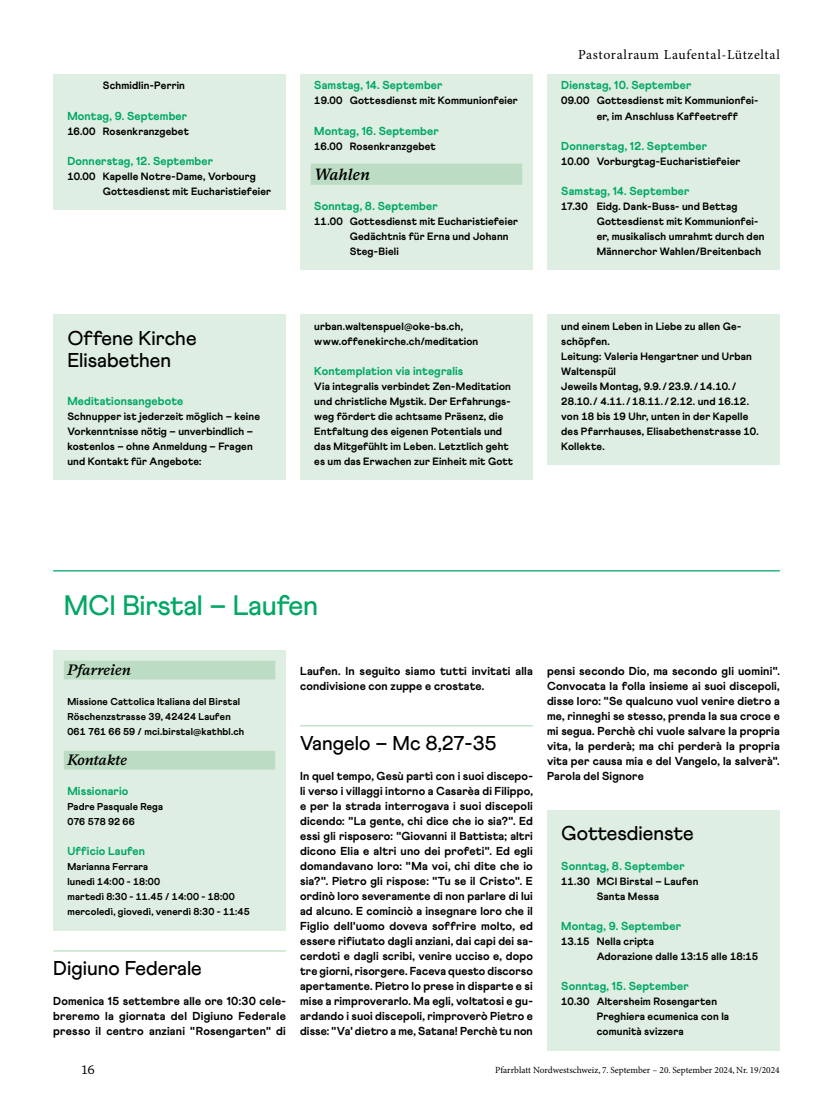
<style>
.page{position:relative;width:833px;height:1117px;background:#fff}
.page>*{position:absolute;margin:0;border:0;box-sizing:border-box;transform-origin:0 0}
.t1{font:500 28.12px "Athletics";letter-spacing:-.015em;color:#00a765}
.t2{font:500 20px/22.5px "Athletics";color:#000}
.t3{font:italic 600 16.25px "Messina Serif";letter-spacing:-.015em;color:#000}
.t4{font:italic 600 15px "Messina Serif";letter-spacing:-.005em;color:#000}
.t5{font:13.75px "Minion Pro";letter-spacing:.05em;color:#000}
.t6{font:12.5px "Messina Serif";color:#000}
.t7{font:800 11.5px/15px "Athletics";letter-spacing:.015em;color:#000;text-align:justify}
.t8{font:800 11.5px "Athletics";letter-spacing:.01em;color:#00a765}
.t9{font:800 10.62px/15px "Athletics";letter-spacing:.015em;color:#000}
.t10{font:800 10px/15px "Athletics";letter-spacing:.015em;color:#000}
.t11{font:9.38px "Minion Pro";color:#000}
</style>
<div class="page">
<div style="left:53px;top:74px;width:233px;height:30px;background:#dfeee2"></div>
<div style="left:53px;top:104px;width:233px;height:26px;background:#dfeee2"></div>
<div style="left:53px;top:119px;width:233px;height:30px;background:#dfeee2"></div>
<div style="left:53px;top:149px;width:233px;height:26px;background:#dfeee2"></div>
<div style="left:53px;top:164px;width:233px;height:30px;background:#dfeee2"></div>
<div style="left:53px;top:179px;width:233px;height:30px;background:#dfeee2"></div>
<div style="left:300px;top:74px;width:233px;height:26px;background:#dfeee2"></div>
<div style="left:300px;top:89px;width:233px;height:30px;background:#dfeee2"></div>
<div style="left:300px;top:119px;width:233px;height:26px;background:#dfeee2"></div>
<div style="left:300px;top:134px;width:233px;height:30px;background:#dfeee2"></div>
<div style="left:300px;top:149px;width:233px;height:45px;background:#dfeee2"></div>
<div style="left:311px;top:163px;width:211px;height:22px;background:#bcddc3"></div>
<div style="left:300px;top:194px;width:233px;height:26px;background:#dfeee2"></div>
<div style="left:300px;top:209px;width:233px;height:30px;background:#dfeee2"></div>
<div style="left:300px;top:224px;width:233px;height:45px;background:#dfeee2"></div>
<div style="left:547px;top:74px;width:233px;height:26px;background:#dfeee2"></div>
<div style="left:547px;top:89px;width:233px;height:45px;background:#dfeee2"></div>
<div style="left:547px;top:134px;width:233px;height:26px;background:#dfeee2"></div>
<div style="left:547px;top:149px;width:233px;height:30px;background:#dfeee2"></div>
<div style="left:547px;top:179px;width:233px;height:26px;background:#dfeee2"></div>
<div style="left:547px;top:194px;width:233px;height:30px;background:#dfeee2"></div>
<div style="left:547px;top:209px;width:233px;height:60px;background:#dfeee2"></div>
<div style="left:53px;top:314px;width:233px;height:81px;background:#dfeee2"></div>
<div style="left:53px;top:389px;width:233px;height:30px;background:#dfeee2"></div>
<div style="left:53px;top:404px;width:233px;height:75px;background:#dfeee2"></div>
<div style="left:300px;top:314px;width:233px;height:45px;background:#dfeee2"></div>
<div style="left:300px;top:359px;width:233px;height:30px;background:#dfeee2"></div>
<div style="left:300px;top:374px;width:233px;height:105px;background:#dfeee2"></div>
<div style="left:547px;top:314px;width:233px;height:45px;background:#dfeee2"></div>
<div style="left:547px;top:344px;width:233px;height:45px;background:#dfeee2"></div>
<div style="left:547px;top:374px;width:233px;height:90px;background:#dfeee2"></div>
<hr style="left:53px;top:570px;width:727px;height:1px;background:#00a765">
<div style="left:53px;top:650px;width:233px;height:39px;background:#dfeee2"></div>
<div style="left:64px;top:660px;width:211px;height:19px;background:#bcddc3"></div>
<div style="left:53px;top:689px;width:233px;height:60px;background:#dfeee2"></div>
<div style="left:53px;top:740px;width:233px;height:39px;background:#dfeee2"></div>
<div style="left:64px;top:750px;width:211px;height:19px;background:#bcddc3"></div>
<div style="left:53px;top:770px;width:233px;height:39px;background:#dfeee2"></div>
<div style="left:53px;top:794px;width:233px;height:45px;background:#dfeee2"></div>
<div style="left:53px;top:830px;width:233px;height:39px;background:#dfeee2"></div>
<div style="left:53px;top:854px;width:233px;height:75px;background:#dfeee2"></div>
<hr style="left:53px;top:950px;width:233px;height:1px;background:#bcddc3">
<hr style="left:300px;top:725px;width:233px;height:1px;background:#bcddc3">
<div style="left:547px;top:809px;width:233px;height:59px;background:#dfeee2"></div>
<div style="left:547px;top:854px;width:233px;height:26px;background:#dfeee2"></div>
<div style="left:547px;top:869px;width:233px;height:30px;background:#dfeee2"></div>
<div style="left:547px;top:884px;width:233px;height:30px;background:#dfeee2"></div>
<div style="left:547px;top:914px;width:233px;height:26px;background:#dfeee2"></div>
<div style="left:547px;top:929px;width:233px;height:30px;background:#dfeee2"></div>
<div style="left:547px;top:944px;width:233px;height:30px;background:#dfeee2"></div>
<div style="left:547px;top:974px;width:233px;height:26px;background:#dfeee2"></div>
<div style="left:547px;top:989px;width:233px;height:30px;background:#dfeee2"></div>
<div style="left:547px;top:1004px;width:233px;height:45px;background:#dfeee2"></div>
<p class="t9" style="left:103px;top:78px;width:84px">Schmidlin-Perrin</p>
<p class="t8" style="left:67px;top:109px;width:121px">Montag, 9. September</p>
<p class="t9" style="left:67px;top:123px;width:123px">16.00 Rosenkranzgebet</p>
<p class="t8" style="left:67px;top:154px;width:147px">Donnerstag, 12. September</p>
<p class="t9" style="left:103px;top:168px;width:170px;text-indent:-35px">10.00 Kapelle Notre-Dame, Vorbourg<br>Gottesdienst mit Eucharistiefeier</p>
<h2 class="t2" style="left:67px;top:326px;width:131px">Offene Kirche<br>Elisabethen</h2>
<p class="t8" style="left:67px;top:394px;width:117px">Meditationsangebote</p>
<p class="t9" style="left:67px;top:408px;width:194px">Schnupper ist jederzeit möglich – keine Vorkenntnisse nötig – unverbindlich – kostenlos – ohne Anmeldung – Fragen und Kontakt für Angebote:</p>
<p class="t8" style="left:314px;top:79px;width:130px">Samstag, 14. September</p>
<p class="t9" style="left:314px;top:93px;width:205px">19.00 Gottesdienst mit Kommunionfeier</p>
<p class="t8" style="left:314px;top:124px;width:126px">Montag, 16. September</p>
<p class="t9" style="left:314px;top:138px;width:123px">16.00 Rosenkranzgebet</p>
<h3 class="t3" style="left:314px;top:162px;width:57px">Wahlen</h3>
<p class="t8" style="left:314px;top:199px;width:125px">Sonntag, 8. September</p>
<p class="t9" style="left:350px;top:213px;width:170px;text-indent:-35px">11.00 Gottesdienst mit Eucharistiefeier<br>Gedächtnis für Erna und Johann<br>Steg-Bieli</p>
<p class="t9" style="left:314px;top:318px;width:165px">urban.waltenspuel@oke-bs.ch, www.offenekirche.ch/meditation</p>
<p class="t8" style="left:314px;top:364px;width:151px">Kontemplation via integralis</p>
<p class="t9" style="left:314px;top:378px;width:200px">Via integralis verbindet Zen-Meditation und christliche Mystik. Der Erfahrungs&shy;weg fördert die achtsame Präsenz, die Entfaltung des eigenen Potentials und das Mitgefühlt im Leben. Letztlich geht es um das Erwachen zur Einheit mit Gott</p>
<p class="t5" style="left:578px;top:47px;width:203px">Pastoralraum Laufental-Lützeltal</p>
<p class="t8" style="left:561px;top:79px;width:132px">Dienstag, 10. September</p>
<p class="t9" style="left:596px;top:93px;width:163px;text-indent:-35px">09.00 Gottesdienst mit Kommunionfei&shy;er, im Anschluss Kaffeetreff</p>
<p class="t8" style="left:561px;top:139px;width:147px">Donnerstag, 12. September</p>
<p class="t9" style="left:561px;top:153px;width:181px">10.00 Vorburgtag-Eucharistiefeier</p>
<p class="t8" style="left:561px;top:184px;width:130px">Samstag, 14. September</p>
<p class="t9" style="left:596px;top:198px;width:169px;text-indent:-35px">17.30 Eidg. Dank-Buss- und Bettag Gottesdienst mit Kommunionfei&shy;er, musikalisch umrahmt durch den Männerchor Wahlen/Breitenbach</p>
<p class="t9" style="left:561px;top:318px;width:199px">und einem Leben in Liebe zu allen Ge&shy;schöpfen.<br>Leitung: Valeria Hengartner und Urban<br>Waltenspül<br>Jeweils Montag, 9.9. /23.9. /14.10. /<br>28.10./ 4.11./18.11./2.12. und 16.12. von 18 bis 19 Uhr, unten in der Kapelle des Pfarrhauses, Elisabethenstrasse 10.<br>Kollekte.</p>
<h1 class="t1" style="left:64px;top:588px;width:256px">MCI Birstal – Laufen</h1>
<h3 class="t4" style="left:67px;top:658px;width:65px">Pfarreien</h3>
<p class="t10" style="left:67px;top:694px;width:178px">Missione Cattolica Italiana del Birstal<br>Röschenzstrasse 39, 42424 Laufen<br>061 761 66 59 / mci.birstal@kathbl.ch</p>
<h3 class="t4" style="left:67px;top:748px;width:61px">Kontakte</h3>
<p class="t8" style="left:67px;top:784px;width:62px">Missionario</p>
<p class="t10" style="left:67px;top:799px;width:97px">Padre Pasquale Rega<br>076 578 92 66</p>
<p class="t8" style="left:67px;top:844px;width:79px">Ufficio Laufen</p>
<p class="t10" style="left:67px;top:859px;width:184px">Marianna Ferrara<br>lunedì 14:00 - 18:00<br>martedì 8:30 - 11.45 / 14:00 - 18:00 mercoledì, giovedì, venerdì 8:30 - 11:45</p>
<h2 class="t2" style="left:53px;top:956px;width:150px">Digiuno Federale</h2>
<p class="t7" style="left:53px;top:993px;width:234px">Domenica 15 settembre alle ore 10:30 cele&shy;breremo la giornata del Digiuno Federale presso il centro anziani "Rosengarten" di</p>
<p class="t7" style="left:300px;top:663px;width:234px">Laufen. In seguito siamo tutti invitati alla condivisione con zuppe e crostate.</p>
<h2 class="t2" style="left:300px;top:731px;width:198px">Vangelo – Mc 8,27-35</h2>
<p class="t7" style="left:300px;top:768px;width:234px">In quel tempo, Gesù partì con i suoi discepo&shy;li verso i villaggi intorno a Casarèa di Filippo, e per la strada interrogava i suoi discepoli dicendo: "La gente, chi dice che io sia?". Ed essi gli risposero: "Giovanni il Battista; altri dicono Elia e altri uno dei profeti". Ed egli domandavano loro: "Ma voi, chi dite che io sia?". Pietro gli rispose: "Tu se il Cristo". E ordinò loro severamente di non parlare di lui ad alcuno. E cominciò a insegnare loro che il Figlio dell'uomo doveva soffrire molto, ed essere rifiutato dagli anziani, dai capi dei sa&shy;cerdoti e dagli scribi, venire ucciso e, dopo tre giorni, risorgere. Faceva questo discorso apertamente. Pietro lo prese in disparte e si mise a rimproverarlo. Ma egli, voltatosi e gu&shy;ardando i suoi discepoli, rimproverò Pietro e disse: "Va' dietro a me, Satana! Perchè tu non</p>
<p class="t7" style="left:547px;top:663px;width:234px">pensi secondo Dio, ma secondo gli uomini".<br>Convocata la folla insieme ai suoi discepoli, disse loro: "Se qualcuno vuol venire dietro a me, rinneghi se stesso, prenda la sua croce e mi segua. Perchè chi vuole salvare la propria vita, la perderà; ma chi perderà la propria vita per causa mia e del Vangelo, la salverà".<br>Parola del Signore</p>
<h2 class="t2" style="left:561px;top:821px;width:134px">Gottesdienste</h2>
<p class="t8" style="left:561px;top:859px;width:125px">Sonntag, 8. September</p>
<p class="t9" style="left:561px;top:873px;width:139px;text-align:center">11.30 MCI Birstal – Laufen<br>Santa Messa</p>
<p class="t8" style="left:561px;top:919px;width:121px">Montag, 9. September</p>
<p class="t9" style="left:596px;top:933px;width:163px;text-indent:-35px">13.15 Nella cripta<br>Adorazione dalle 13:15 alle 18:15</p>
<p class="t8" style="left:561px;top:979px;width:129px">Sonntag, 15. September</p>
<p class="t9" style="left:596px;top:993px;width:134px;text-indent:-35px">10.30 Altersheim Rosengarten<br>Preghiera ecumenica con la comunità svizzera</p>
<p class="t6" style="left:81px;top:1060px;width:15px">16</p>
<p class="t11" style="left:495px;top:1063px;width:286px">Pfarrblatt Nordwestschweiz, 7. September – 20. September 2024, Nr. 19/2024</p>
</div>
